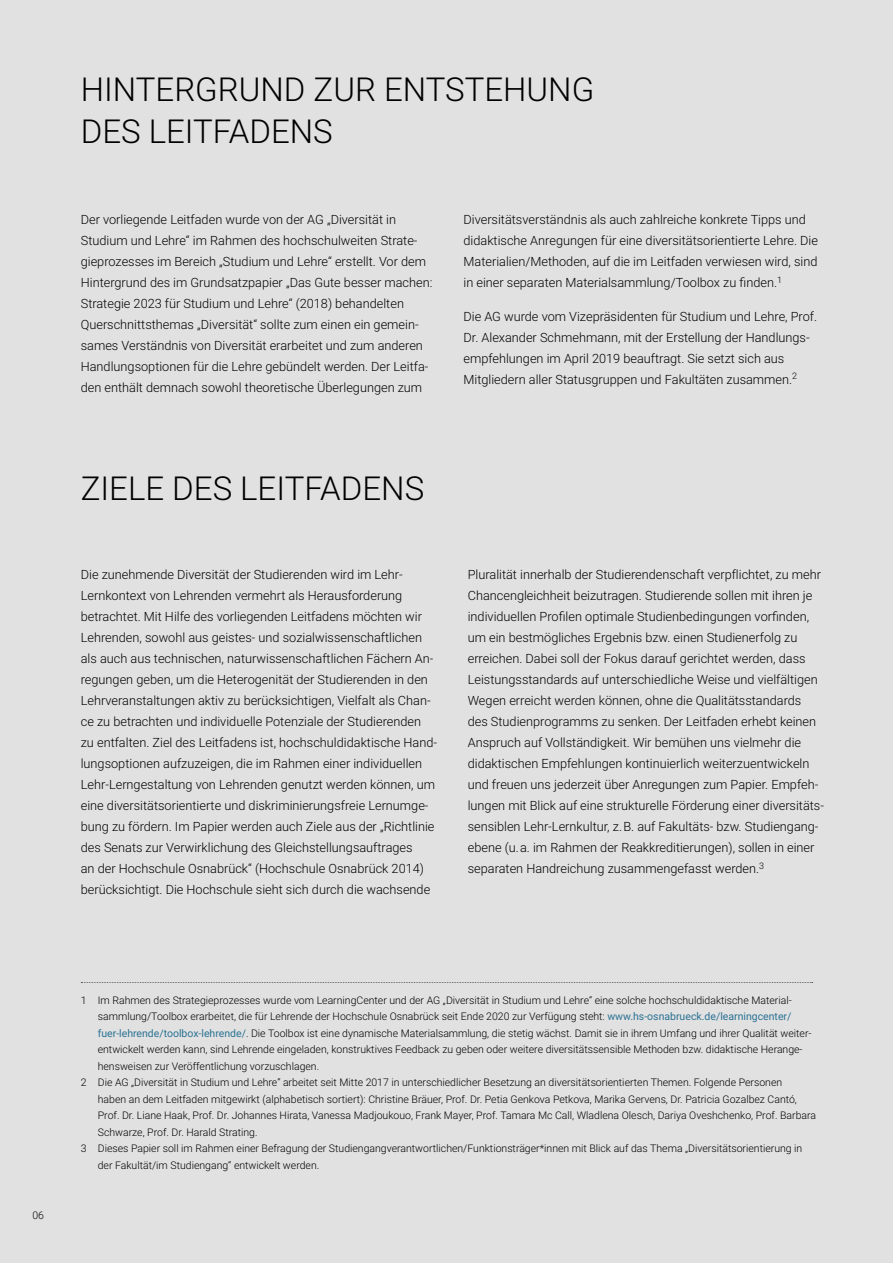
<style>
.page{position:relative;width:893px;height:1263px;background:#e1e1e1}
.page>*{position:absolute;margin:0;border:0;box-sizing:border-box;transform-origin:0 0}
.H1_Heading_1{font:300 33px/42px "Roboto";color:#000}
.H1_Heading_1_beliebi{font:300 33px "Roboto";color:#000}
.P_Normal{font:300 12.75px/21px "Roboto";color:#000}
.t1{font:300 10.5px "Roboto";color:#000}
.s1{font-weight:400;color:#2a7293}
</style>
<div class="page">
<svg style="left:81px;top:982px;width:732px;height:1px"></svg>
<h1 class="H1_Heading_1" style="left:81px;top:67px;width:515px">HINTERGRUND ZUR ENTSTEHUNG<br>DES LEITFADENS</h1>
<p class="P_Normal" style="left:81px;top:208px;width:353px">Der vorliegende Leitfaden wurde von der AG „Diversität in Studium und Lehre“ im Rahmen des hochschulweiten Strate&shy;gieprozesses im Bereich „Studium und Lehre“ erstellt. Vor dem Hintergrund des im Grundsatzpapier „Das Gute besser machen:<br>Strategie 2023 für Studium und Lehre“ (2018) behandelten Querschnittsthemas „Diversität“ sollte zum einen ein gemein&shy;sames Verständnis von Diversität erarbeitet und zum anderen Handlungsoptionen für die Lehre gebündelt werden. Der Leitfa&shy;den enthält demnach sowohl theoretische Überlegungen zum</p>
<p class="P_Normal" style="left:463px;top:208px;width:356px">Diversitätsverständnis als auch zahlreiche konkrete Tipps und didaktische Anregungen für eine diversitätsorientierte Lehre. Die Materialien/Methoden, auf die im Leitfaden verwiesen wird, sind in einer separaten Materialsammlung/Toolbox zu finden.<sup>1</sup></p>
<p class="P_Normal" style="left:463px;top:305px;width:355px">Die AG wurde vom Vizepräsidenten für Studium und Lehre, Prof.<br>Dr. Alexander Schmehmann, mit der Erstellung der Handlungs&shy;empfehlungen im April 2019 beauftragt. Sie setzt sich aus Mitgliedern aller Statusgruppen und Fakultäten zusammen.<sup>2</sup></p>
<h1 class="H1_Heading_1_beliebi" style="left:81px;top:465px;width:345px">ZIELE DES LEITFADENS</h1>
<p class="P_Normal" style="left:81px;top:563px;width:358px">Die zunehmende Diversität der Studierenden wird im Lehr-Lernkontext von Lehrenden vermehrt als Herausforderung betrachtet. Mit Hilfe des vorliegenden Leitfadens möchten wir Lehrenden, sowohl aus geistes- und sozialwissenschaftlichen als auch aus technischen, naturwissenschaftlichen Fächern An&shy;regungen geben, um die Heterogenität der Studierenden in den Lehrveranstaltungen aktiv zu berücksichtigen, Vielfalt als Chan&shy;ce zu betrachten und individuelle Potenziale der Studierenden zu entfalten. Ziel des Leitfadens ist, hochschuldidaktische Hand&shy;lungsoptionen aufzuzeigen, die im Rahmen einer individuellen Lehr-Lerngestaltung von Lehrenden genutzt werden können, um eine diversitätsorientierte und diskriminierungsfreie Lernumge&shy;bung zu fördern. Im Papier werden auch Ziele aus der „Richtlinie des Senats zur Verwirklichung des Gleichstellungsauftrages<br>an der Hochschule Osnabrück“ (Hochschule Osnabrück 2014) berücksichtigt. Die Hochschule sieht sich durch die wachsende</p>
<p class="P_Normal" style="left:468px;top:563px;width:358px">Pluralität innerhalb der Studierendenschaft verpflichtet, zu mehr Chancengleichheit beizutragen. Studierende sollen mit ihren je individuellen Profilen optimale Studienbedingungen vorfinden, um ein bestmögliches Ergebnis bzw. einen Studienerfolg zu erreichen. Dabei soll der Fokus darauf gerichtet werden, dass Leistungsstandards auf unterschiedliche Weise und vielfältigen Wegen erreicht werden können, ohne die Qualitätsstandards des Studienprogramms zu senken. Der Leitfaden erhebt keinen Anspruch auf Vollständigkeit. Wir bemühen uns vielmehr die didaktischen Empfehlungen kontinuierlich weiterzuentwickeln und freuen uns jederzeit über Anregungen zum Papier. Empfeh&shy;lungen mit Blick auf eine strukturelle Förderung einer diversitäts&shy;sensiblen Lehr-Lernkultur, z. B. auf Fakultäts- bzw. Studiengang&shy;ebene (u. a. im Rahmen der Reakkreditierungen), sollen in einer separaten Handreichung zusammengefasst werden.<sup>3</sup></p>
<p class="t1" style="left:32px;top:1207px;width:13px">06</p>
<p class="t1" style="left:81px;top:992px;width:712px">1 Im Rahmen des Strategieprozesses wurde vom LearningCenter und der AG „Diversität in Studium und Lehre“ eine solche hochschuldidaktische Material-</p>
<p class="t1" style="left:98px;top:1009px;width:695px">sammlung/Toolbox erarbeitet, die für Lehrende der Hochschule Osnabrück seit Ende 2020 zur Verfügung steht: <span class="s1">www.hs-osnabrueck.de/learningcenter/</span></p>
<p class="t1" style="left:98px;top:1025px;width:715px"><span class="s1">fuer-lehrende/toolbox-lehrende/</span>. Die Toolbox ist eine dynamische Materialsammlung, die stetig wächst. Damit sie in ihrem Umfang und ihrer Qualität weiter-</p>
<p class="t1" style="left:98px;top:1042px;width:706px">entwickelt werden kann, sind Lehrende eingeladen, konstruktives Feedback zu geben oder weitere diversitätssensible Methoden bzw. didaktische Herange-</p>
<p class="t1" style="left:98px;top:1058px;width:223px">hensweisen zur Veröffentlichung vorzuschlagen.</p>
<p class="t1" style="left:81px;top:1075px;width:703px">2 Die AG „Diversität in Studium und Lehre“ arbeitet seit Mitte 2017 in unterschiedlicher Besetzung an diversitätsorientierten Themen. Folgende Personen</p>
<p class="t1" style="left:98px;top:1091px;width:701px">haben an dem Leitfaden mitgewirkt (alphabetisch sortiert): Christine Bräuer, Prof. Dr. Petia Genkova Petkova, Marika Gervens, Dr. Patricia Gozalbez Cantó,</p>
<p class="t1" style="left:98px;top:1108px;width:720px">Prof. Dr. -Liane Haak, Prof. Dr. Johannes Hirata, Vanessa Madjoukouo, Frank Mayer, Prof. Tamara Mc Call, Wladlena Olesch, Dariya Oveshchenko, Prof. Barbara</p>
<p class="t1" style="left:98px;top:1124px;width:161px">Schwarze, Prof. Dr. Harald Strating.</p>
<p class="t1" style="left:81px;top:1141px;width:723px">3 Dieses Papier soll im Rahmen einer Befragung der Studiengangverantwortlichen/Funktionsträger*innen mit Blick auf das Thema „Diversitätsorientierung in</p>
<p class="t1" style="left:98px;top:1157px;width:223px">der Fakultät/im Studiengang“ entwickelt werden.</p>
</div>
